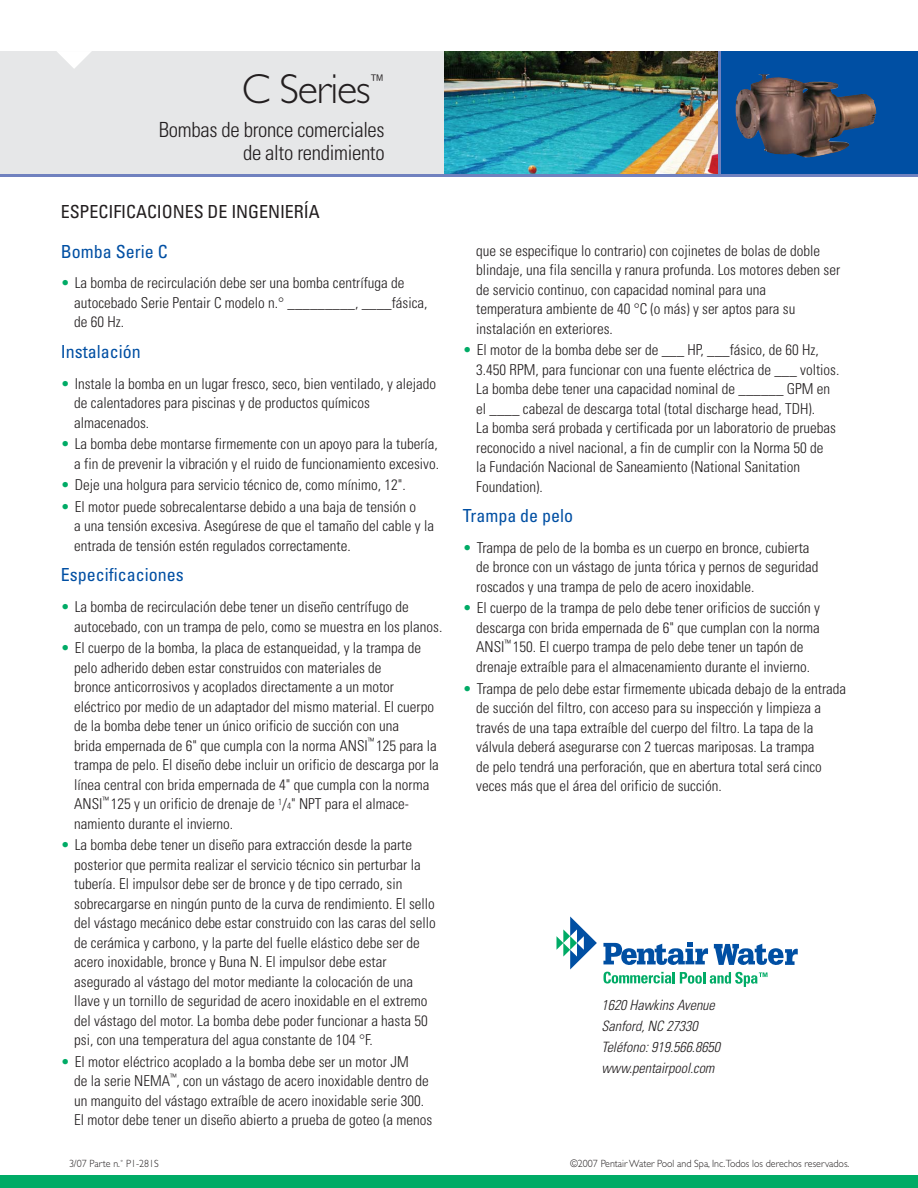
<style>
.page{position:relative;width:918px;height:1188px;background:#fff}
.page>*{position:absolute;margin:0;border:0;box-sizing:border-box;transform-origin:0 0}
.t1{font:300 42px "Gill Sans Std";letter-spacing:-.03em;color:#231f20}
.t2{font:300 condensed 20.85px/23.2px "Univers LT Std";letter-spacing:-.015em;color:#231f20;text-align:right}
.t3{font:condensed 18px "Univers LT Std";color:#004fa3}
.t4{font:condensed 18px "Univers LT Std";letter-spacing:-.005em;color:#231f20}
.t5{font:300 16.2px "Gill Sans Std";color:#231f20}
.t6{font:300 condensed 15px/19.5px "Univers LT Std";color:#231f20}
.t7{font:italic 300 condensed 14.25px/21px "Univers LT Std";letter-spacing:-.005em;color:#231f20}
.t8{font:300 10.5px "Gill Sans Std";color:#231f20;scale:.95 1}
.s1{color:#00ab66}
.s2{font-size:9px}
</style>
<div class="page">
<div style="left:0;top:51px;width:447px;height:125px;background:#e6e7e8"></div>
<div style="left:720px;top:51px;width:198px;height:125px;background:#004fa3"></div>
<img style="left:444px;top:51px;width:274px;height:123px">
<div style="left:0;top:1175px;width:918px;height:13px;background:#00ab66"></div>
<svg style="left:57px;top:51px;width:35px;height:18px"></svg>
<svg style="left:718px;top:51px;width:3px;height:123px"></svg>
<hr style="left:0;top:174px;width:918px;height:3px;background:#7081bf">
<img style="left:735px;top:74px;width:142px;height:84px">
<svg style="left:557px;top:916px;width:40px;height:53px"></svg>
<svg style="left:603px;top:942px;width:195px;height:45px"></svg>
<h1 class="t1" style="left:242px;top:74px;width:131px">C Series</h1>
<p class="t5" style="left:370px;top:74px;width:17px">™</p>
<h2 class="t2" style="left:159px;top:119px;width:227px">Bombas de bronce comerciales de alto rendimiento</h2>
<p class="t4" style="left:61px;top:203px;width:260px">ESPECIFICACIONES DE INGENIERÍA</p>
<p class="t3" style="left:61px;top:243px;width:108px">Bomba Serie C</p>
<p class="t6" style="left:74px;top:274px;width:355px;text-indent:-13px"><span class="s1">•</span> La bomba de recirculación debe ser una bomba centrífuga de autocebado Serie Pentair C modelo n.° _________, ____fásica, de 60 Hz.</p>
<p class="t3" style="left:61px;top:343px;width:81px">Instalación</p>
<p class="t6" style="left:74px;top:374px;width:363px;text-indent:-13px"><span class="s1">•</span> Instale la bomba en un lugar fresco, seco, bien ventilado, y alejado de calentadores para piscinas y de productos químicos almacenados.</p>
<p class="t6" style="left:61px;top:435px;width:380px;text-align:right"><span class="s1">•</span> La bomba debe montarse firmemente con un apoyo para la tubería, a fin de prevenir la vibración y el ruido de funcionamiento excesivo.</p>
<p class="t6" style="left:61px;top:476px;width:347px"><span class="s1">•</span> Deje una holgura para servicio técnico de, como mínimo, 12".</p>
<p class="t6" style="left:74px;top:498px;width:361px;text-indent:-13px"><span class="s1">•</span> El motor puede sobrecalentarse debido a una baja de tensión o<br>a una tensión excesiva. Asegúrese de que el tamaño del cable y la entrada de tensión estén regulados correctamente.</p>
<p class="t3" style="left:61px;top:566px;width:124px">Especificaciones</p>
<p class="t6" style="left:74px;top:598px;width:370px;text-indent:-13px"><span class="s1">•</span> La bomba de recirculación debe tener un diseño centrífugo de autocebado, con un trampa de pelo, como se muestra en los planos.</p>
<p class="t6" style="left:74px;top:639px;width:366px;text-indent:-13px"><span class="s1">•</span> El cuerpo de la bomba, la placa de estanqueidad, y la trampa de pelo adherido deben estar construidos con materiales de<br>bronce anticorrosivos y acoplados directamente a un motor eléctrico por medio de un adaptador del mismo material. El cuerpo de la bomba debe tener un único orificio de succión con una<br>brida empernada de 6" que cumpla con la norma ANSI<sup>™</sup> 125 para la trampa de pelo. El diseño debe incluir un orificio de descarga por la línea central con brida empernada de 4" que cumpla con la norma ANSI<sup>™</sup> 125 y un orificio de drenaje de <sup>1</sup>/<span class="s2">4</span>" NPT para el almace&shy;namiento durante el invierno.</p>
<p class="t6" style="left:74px;top:836px;width:363px;text-indent:-13px"><span class="s1">•</span> La bomba debe tener un diseño para extracción desde la parte posterior que permita realizar el servicio técnico sin perturbar la tubería. El impulsor debe ser de bronce y de tipo cerrado, sin sobrecargarse en ningún punto de la curva de rendimiento. El sello del vástago mecánico debe estar construido con las caras del sello de cerámica y carbono, y la parte del fuelle elástico debe ser de acero inoxidable, bronce y Buna N. El impulsor debe estar asegurado al vástago del motor mediante la colocación de una llave y un tornillo de seguridad de acero inoxidable en el extremo del vástago del motor. La bomba debe poder funcionar a hasta 50 psi, con una temperatura del agua constante de 104 °F.</p>
<p class="t6" style="left:74px;top:1053px;width:360px;text-indent:-13px"><span class="s1">•</span> El motor eléctrico acoplado a la bomba debe ser un motor JM<br>de la serie NEMA<sup>™</sup>, con un vástago de acero inoxidable dentro de un manguito del vástago extraíble de acero inoxidable serie 300.<br>El motor debe tener un diseño abierto a prueba de goteo (a menos</p>
<p class="t8" style="left:69px;top:1160px;width:96px">3/07 Parte n.˚ P1-281S</p>
<p class="t6" style="left:476px;top:241px;width:365px">que se especifique lo contrario) con cojinetes de bolas de doble blindaje, una fila sencilla y ranura profunda. Los motores deben ser de servicio continuo, con capacidad nominal para una<br>temperatura ambiente de 40 °C (o más) y ser aptos para su instalación en exteriores.</p>
<p class="t6" style="left:476px;top:341px;width:365px;text-indent:-14px"><span class="s1">•</span> El motor de la bomba debe ser de ___ HP, ___fásico, de 60 Hz, 3.450 RPM, para funcionar con una fuente eléctrica de ___ voltios.<br>La bomba debe tener una capacidad nominal de ______ GPM en el ____ cabezal de descarga total (total discharge head, TDH).<br>La bomba será probada y certificada por un laboratorio de pruebas reconocido a nivel nacional, a fin de cumplir con la Norma 50 de<br>la Fundación Nacional de Saneamiento (National Sanitation Foundation).</p>
<p class="t3" style="left:463px;top:507px;width:112px">Trampa de pelo</p>
<p class="t6" style="left:476px;top:539px;width:344px;text-indent:-14px"><span class="s1">•</span> Trampa de pelo de la bomba es un cuerpo en bronce, cubierta de bronce con un vástago de junta tórica y pernos de seguridad roscados y una trampa de pelo de acero inoxidable.</p>
<p class="t6" style="left:476px;top:599px;width:345px;text-indent:-13px"><span class="s1">•</span> El cuerpo de la trampa de pelo debe tener orificios de succión y descarga con brida empernada de 6" que cumplan con la norma ANSI<sup>™</sup> 150. El cuerpo trampa de pelo debe tener un tapón de drenaje extraíble para el almacenamiento durante el invierno.</p>
<p class="t6" style="left:476px;top:679px;width:371px;text-indent:-14px"><span class="s1">•</span> Trampa de pelo debe estar firmemente ubicada debajo de la entrada de succión del filtro, con acceso para su inspección y limpieza a través de una tapa extraíble del cuerpo del filtro. La tapa de la válvula deberá asegurarse con 2 tuercas mariposas. La trampa<br>de pelo tendrá una perforación, que en abertura total será cinco veces más que el área del orificio de succión.</p>
<p class="t7" style="left:601px;top:996px;width:120px">1620 Hawkins Avenue<br>Sanford, NC 27330<br>Teléfono: 919.566.8650 www.pentairpool.com</p>
<p class="t8" style="left:570px;top:1160px;width:296px">©2007 Pentair Water Pool and Spa, Inc.Todos los derechos reservados.</p>
</div>
